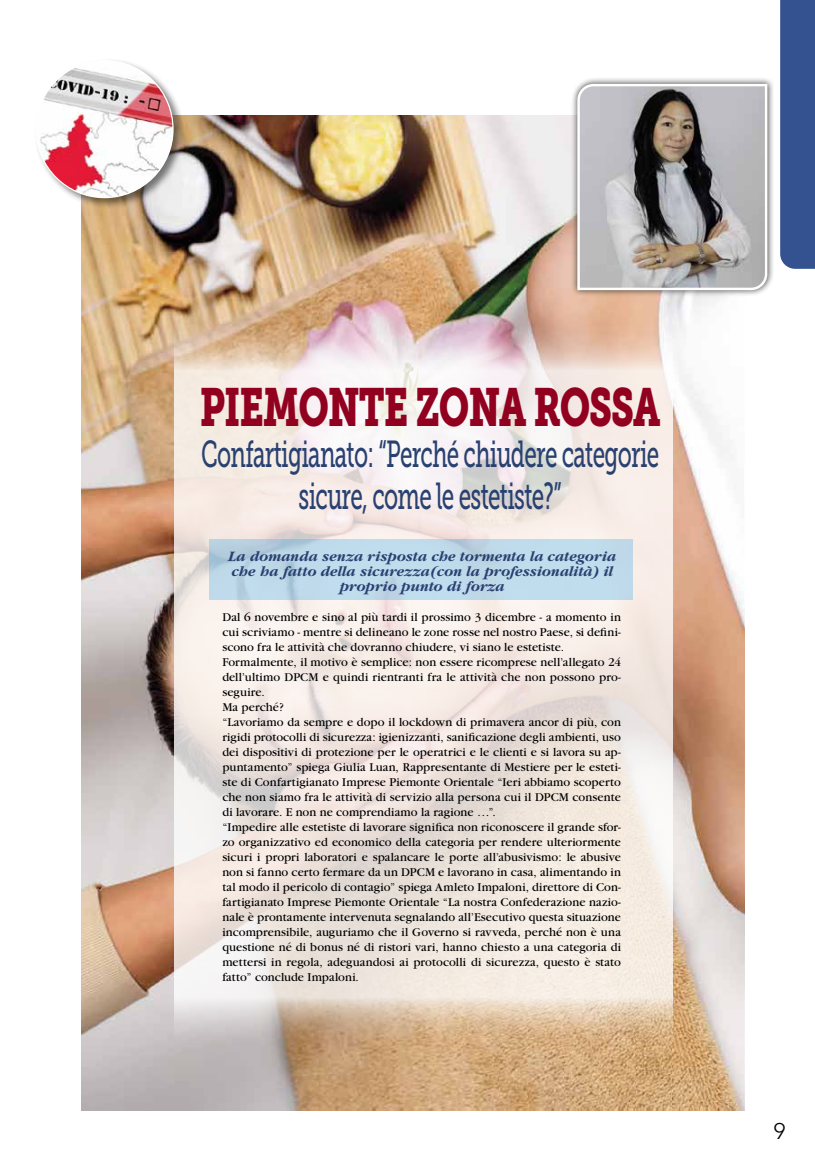
<style>
.page{position:relative;width:815px;height:1170px;background:#fff}
.page>*{position:absolute;margin:0;border:0;box-sizing:border-box;transform-origin:0 0}
.t1{font:53.38px "Museo Slab 900";letter-spacing:-.03em;color:#920020;scale:.7 1}
.t2{font:37.5px/41.2px "Museo Slab 500";letter-spacing:-.03em;color:#294171;text-align:center;scale:.6 1}
.t3{font:300 22.5px "Avenir";color:#000}
.t4{font:italic 700 15px/15px "Garamond";letter-spacing:-.005em;color:#294171;text-align:center}
.t5{font:12.5px/15px "Garamond";letter-spacing:.005em;color:#000}
</style>
<div class="page">
<div style="left:780px;top:0;width:35px;height:269px;background:#33528f"></div>
<img style="left:81px;top:116px;width:663px;height:994px">
<svg style="left:174px;top:317px;width:498px;height:733px;background:#eee2db"></svg>
<svg style="left:209px;top:539px;width:423px;height:60px;background:#bdd8e9"></svg>
<div style="left:34px;top:58px;width:151px;height:152px;background:#000;opacity:.5"></div>
<img style="left:36px;top:61px;width:137px;height:136px;border-radius:68px">
<div style="left:570px;top:77px;width:204px;height:220px;background:#000;opacity:.75"></div>
<svg style="left:576px;top:83px;width:193px;height:208px;background:#a4a1a1"></svg>
<h1 class="t1" style="left:200px;top:376px;width:659px">PIEMONTE ZONA ROSSA</h1>
<h2 class="t2" style="left:201px;top:434px;width:765px">Confartigianato: “Perché chiudere categorie sicure, come le estetiste?”</h2>
<p class="t4" style="left:228px;top:548px;width:390px">La domanda senza risposta che tormenta la categoria che ha fatto della sicurezza(con la professionalità) il proprio punto di forza</p>
<p class="t5" style="left:222px;top:609px;width:400px">Dal 6 novembre e sino al più tardi il prossimo 3 dicembre - a momento in cui scriviamo - mentre si delineano le zone rosse nel nostro Paese, si defini&shy;scono fra le attività che dovranno chiudere, vi siano le estetiste.<br>Formalmente, il motivo è semplice: non essere ricomprese nell’allegato 24 dell’ultimo DPCM e quindi rientranti fra le attività che non possono pro&shy;seguire.<br>Ma perché?<br>“Lavoriamo da sempre e dopo il lockdown di primavera ancor di più, con rigidi protocolli di sicurezza: igienizzanti, sanificazione degli ambienti, uso dei dispositivi di protezione per le operatrici e le clienti e si lavora su ap&shy;puntamento” spiega Giulia Luan, Rappresentante di Mestiere per le esteti&shy;ste di Confartigianato Imprese Piemonte Orientale “Ieri abbiamo scoperto che non siamo fra le attività di servizio alla persona cui il DPCM consente di lavorare. E non ne comprendiamo la ragione …”.<br>“Impedire alle estetiste di lavorare significa non riconoscere il grande sfor&shy;zo organizzativo ed economico della categoria per rendere ulteriormente sicuri i propri laboratori e spalancare le porte all’abusivismo: le abusive non si fanno certo fermare da un DPCM e lavorano in casa, alimentando in tal modo il pericolo di contagio” spiega Amleto Impaloni, direttore di Con&shy;fartigianato Imprese Piemonte Orientale “La nostra Confederazione nazio&shy;nale è prontamente intervenuta segnalando all’Esecutivo questa situazione incomprensibile, auguriamo che il Governo si ravveda, perché non è una questione né di bonus né di ristori vari, hanno chiesto a una categoria di mettersi in regola, adeguandosi ai protocolli di sicurezza, questo è stato fatto” conclude Impaloni.</p>
<h3 class="t3" style="left:774px;top:1117px;width:13px">9</h3>
</div>
